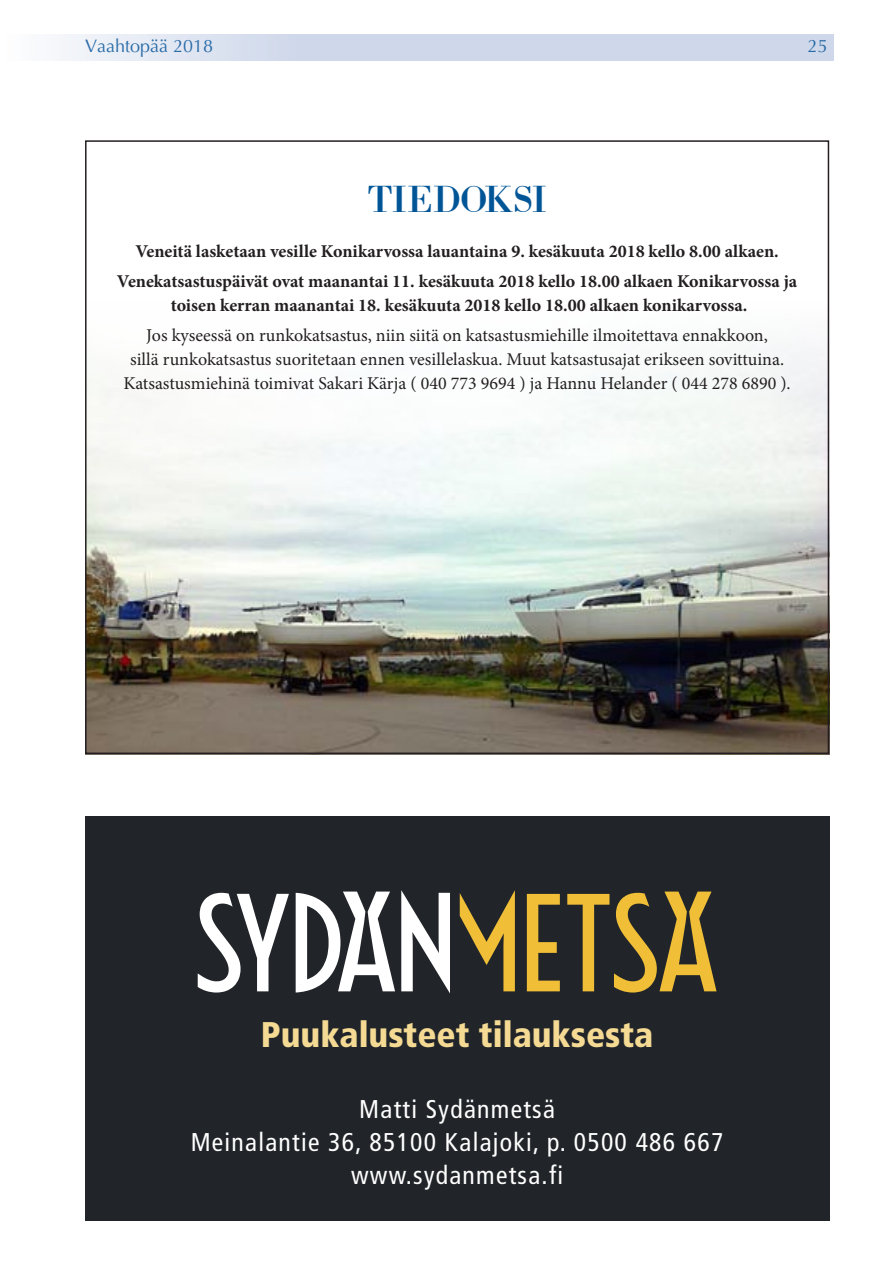
<style>
.page{position:relative;width:893px;height:1263px;background:#fff}
.page>*{position:absolute;margin:0;border:0;box-sizing:border-box;transform-origin:0 0}
.t1{font:39px "Bodoni XT";letter-spacing:-.035em;color:#005597}
.t2{font:900 condensed 35.7px "Frutiger";color:#f5da94}
.t3{font:condensed 25.65px/32.8px "Frutiger";letter-spacing:.05em;color:#fff;text-align:center}
.t4{font:18px/24px "Minion Pro";color:#231f20;text-align:center}
.t5{font:700 18px/30px "Minion Pro";color:#231f20;text-align:center}
.t6{font:18px "Optima";color:#296ba7}
</style>
<div class="page">
<svg style="left:59px;top:34px;width:774px;height:26px;background:#d4dcec"></svg>
<img style="left:88px;top:349px;width:738px;height:402px">
<div style="left:85px;top:816px;width:744px;height:404px;background:#212529"></div>
<svg style="left:401px;top:890px;width:49px;height:103px"></svg>
<svg style="left:198px;top:893px;width:91px;height:99px"></svg>
<svg style="left:296px;top:891px;width:99px;height:101px"></svg>
<svg style="left:527px;top:894px;width:33px;height:97px"></svg>
<svg style="left:460px;top:890px;width:55px;height:101px"></svg>
<svg style="left:567px;top:891px;width:149px;height:101px"></svg>
<p class="t6" style="left:85px;top:35px;width:130px">Vaahtopää 2018</p>
<p class="t6" style="left:808px;top:35px;width:22px">25</p>
<h1 class="t1" style="left:367px;top:175px;width:181px">TIEDOKSI</h1>
<p class="t5" style="left:117px;top:236px;width:682px">Veneitä lasketaan vesille Konikarvossa lauantaina 9. kesäkuuta 2018 kello 8.00 alkaen.<br>Venekatsastuspäivät ovat maanantai 11. kesäkuuta 2018 kello 18.00 alkaen Konikarvossa ja</p>
<p class="t5" style="left:171px;top:290px;width:578px">toisen kerran maanantai 18. kesäkuuta 2018 kello 18.00 alkaen konikarvossa.</p>
<p class="t4" style="left:123px;top:323px;width:669px">Jos kyseessä on runkokatsastus, niin siitä on katsastusmiehille ilmoitettava ennakkoon,<br>sillä runkokatsastus suoritetaan ennen vesillelaskua. Muut katsastusajat erikseen sovittuina.<br>Katsastusmiehinä toimivat Sakari Kärja ( 040 773 9694 ) ja Hannu Helander ( 044 278 6890 ).</p>
<h2 class="t2" style="left:261px;top:1013px;width:394px">Puukalusteet tilauksesta</h2>
<h3 class="t3" style="left:191px;top:1093px;width:534px">Matti Sydänmetsä<br>Meinalantie 36, 85100 Kalajoki, p. 0500 486 667 www.sydanmetsa.fi</h3>
</div>
